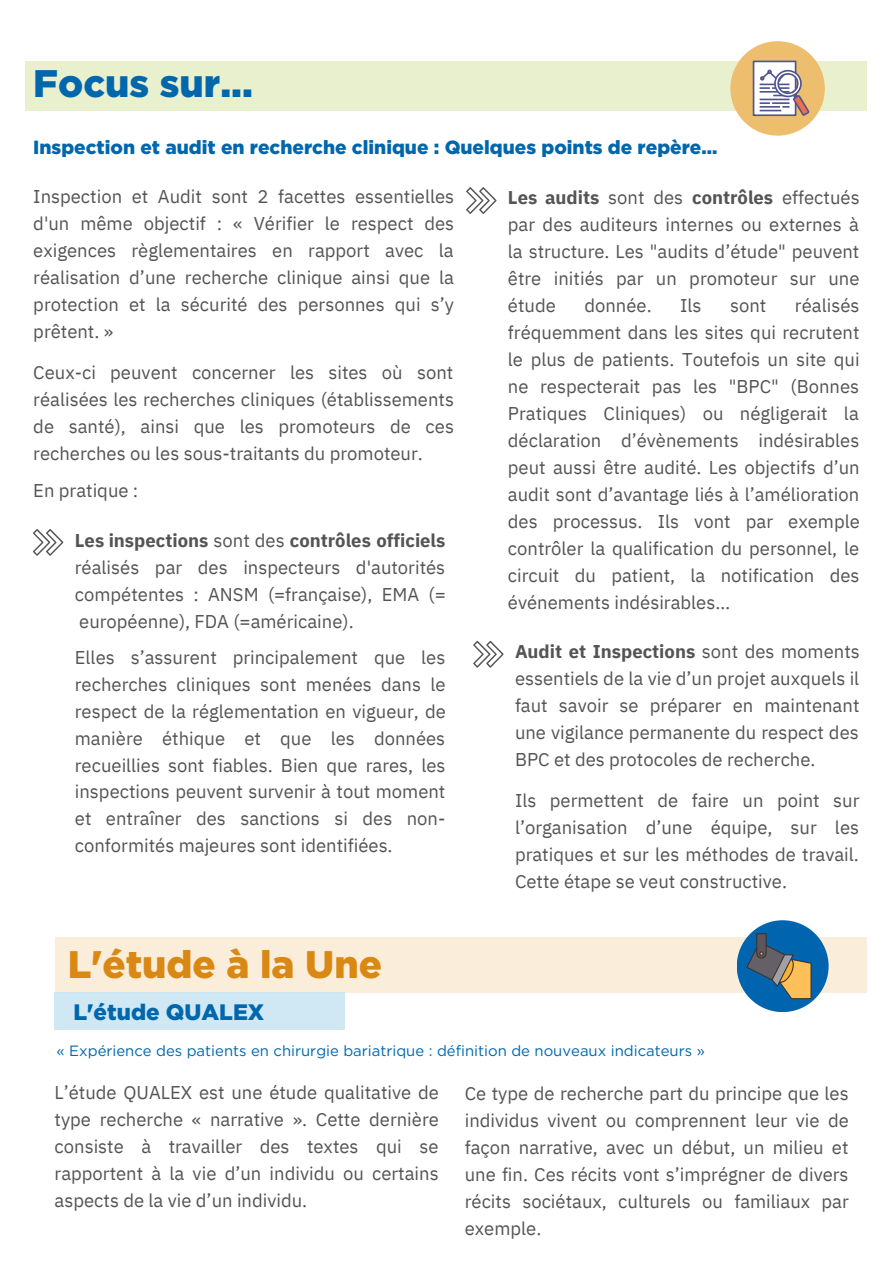
<style>
.page{position:relative;width:893px;height:1264px;background:#fff}
.page>*{position:absolute;margin:0;border:0;box-sizing:border-box;transform-origin:0 0}
.t1{font:900 38.4px "Gotham";color:#da8814}
.t2{font:900 38.4px "Gotham";color:#0067ad}
.t3{font:900 22.35px "Gotham";color:#0067ad}
.t4{font:900 19.05px "Gotham";color:#0067ad}
.t5{font:18.45px/27px "IBM Plex Sans";color:#545454;text-align:justify}
.t6{font:14.85px "Gotham";color:#0067ad}
.s1{font-weight:700}
</style>
<div class="page">
<div style="left:26px;top:61px;width:840px;height:49px;background:#e9f0ce"></div>
<div style="left:730px;top:41px;width:94px;height:95px;background:#edbe6e;border-radius:50%"></div>
<div style="left:753px;top:61px;width:42px;height:54px;background:#fff"></div>
<div style="left:752px;top:61px;width:44px;height:55px;border:2px solid #51558f"></div>
<svg style="left:759px;top:69px;width:50px;height:47px"></svg>
<svg style="left:33px;top:529px;width:30px;height:26px"></svg>
<svg style="left:466px;top:187px;width:30px;height:27px"></svg>
<svg style="left:473px;top:640px;width:30px;height:27px"></svg>
<div style="left:55px;top:937px;width:811px;height:55px;background:#faeeda"></div>
<div style="left:55px;top:992px;width:290px;height:38px;background:#d0e8f3"></div>
<div style="left:736px;top:920px;width:92px;height:92px;background:#0065ae;border-radius:50%"></div>
<svg style="left:746px;top:933px;width:65px;height:66px"></svg>
<p class="t2" style="left:33px;top:60px;width:221px">Focus sur...</p>
<p class="t4" style="left:33px;top:135px;width:685px">Inspection et audit en recherche clinique : Quelques points de repère…</p>
<p class="t5" style="left:33px;top:182px;width:422px">Inspection et Audit sont 2 facettes essentielles d'un même objectif : « Vérifier le respect des exigences règlementaires en rapport avec la réalisation d’une recherche clinique ainsi que la protection et la sécurité des personnes qui s’y prêtent. »</p>
<p class="t5" style="left:33px;top:359px;width:422px">Ceux-ci peuvent concerner les sites où sont réalisées les recherches cliniques (établissements de santé), ainsi que les promoteurs de ces recherches ou les sous-traitants du promoteur.</p>
<p class="t5" style="left:33px;top:477px;width:107px">En pratique :</p>
<p class="t5" style="left:75px;top:526px;width:372px"><span class="s1">Les inspections</span> sont des <span class="s1">contrôles officiels </span>réalisés par des inspecteurs d'autorités compétentes : ANSM (=française), EMA (= européenne), FDA (=américaine).</p>
<p class="t5" style="left:75px;top:643px;width:372px">Elles s’assurent principalement que les recherches cliniques sont menées dans le respect de la réglementation en vigueur, de manière éthique et que les données recueillies sont fiables. Bien que rares, les inspections peuvent survenir à tout moment et entraîner des sanctions si des non&shy;conformités majeures sont identifiées.</p>
<p class="t1" style="left:68px;top:940px;width:315px">L'étude à la Une</p>
<p class="t3" style="left:73px;top:998px;width:192px">L'étude QUALEX</p>
<p class="t5" style="left:508px;top:184px;width:353px"><span class="s1">Les audits</span> sont des <span class="s1">contrôles</span> effectués par des auditeurs internes ou externes à la structure. Les "audits d’étude" peuvent être initiés par un promoteur sur une étude</p>
<p class="t5" style="left:508px;top:292px;width:353px;text-indent:287px">réalisés fréquemment dans les sites qui recrutent le plus de patients. Toutefois un site qui ne respecterait pas les "BPC" (Bonnes Pratiques Cliniques) ou négligerait la déclaration d’évènements indésirables peut aussi être audité. Les objectifs d’un audit sont d’avantage liés à l’amélioration des processus. Ils vont par exemple contrôler la qualification du personnel, le circuit du patient, la notification des événements indésirables…</p>
<p class="t5" style="left:515px;top:638px;width:346px"><span class="s1">Audit et Inspections</span> sont des moments essentiels de la vie d’un projet auxquels il faut savoir se préparer en maintenant une vigilance permanente du respect des BPC et des protocoles de recherche.</p>
<p class="t5" style="left:515px;top:786px;width:346px">Ils permettent de faire un point sur l’organisation d’une équipe, sur les pratiques et sur les méthodes de travail.<br>Cette étape se veut constructive.</p>
<p class="t5" style="left:584px;top:292px;width:69px">donnée.</p>
<p class="t5" style="left:680px;top:292px;width:23px">Ils</p>
<p class="t5" style="left:730px;top:292px;width:38px">sont</p>
<p class="t6" style="left:57px;top:1041px;width:649px">« Expérience des patients en chirurgie bariatrique : définition de nouveaux indicateurs »</p>
<p class="t5" style="left:55px;top:1078px;width:386px">L’étude QUALEX est une étude qualitative de type recherche « narrative ». Cette dernière consiste à travailler des textes qui se rapportent à la vie d’un individu ou certains aspects de la vie d’un individu.</p>
<p class="t5" style="left:464px;top:1079px;width:386px">Ce type de recherche part du principe que les individus vivent ou comprennent leur vie de façon narrative, avec un début, un milieu et une fin. Ces récits vont s’imprégner de divers récits sociétaux, culturels ou familiaux par exemple.</p>
</div>
